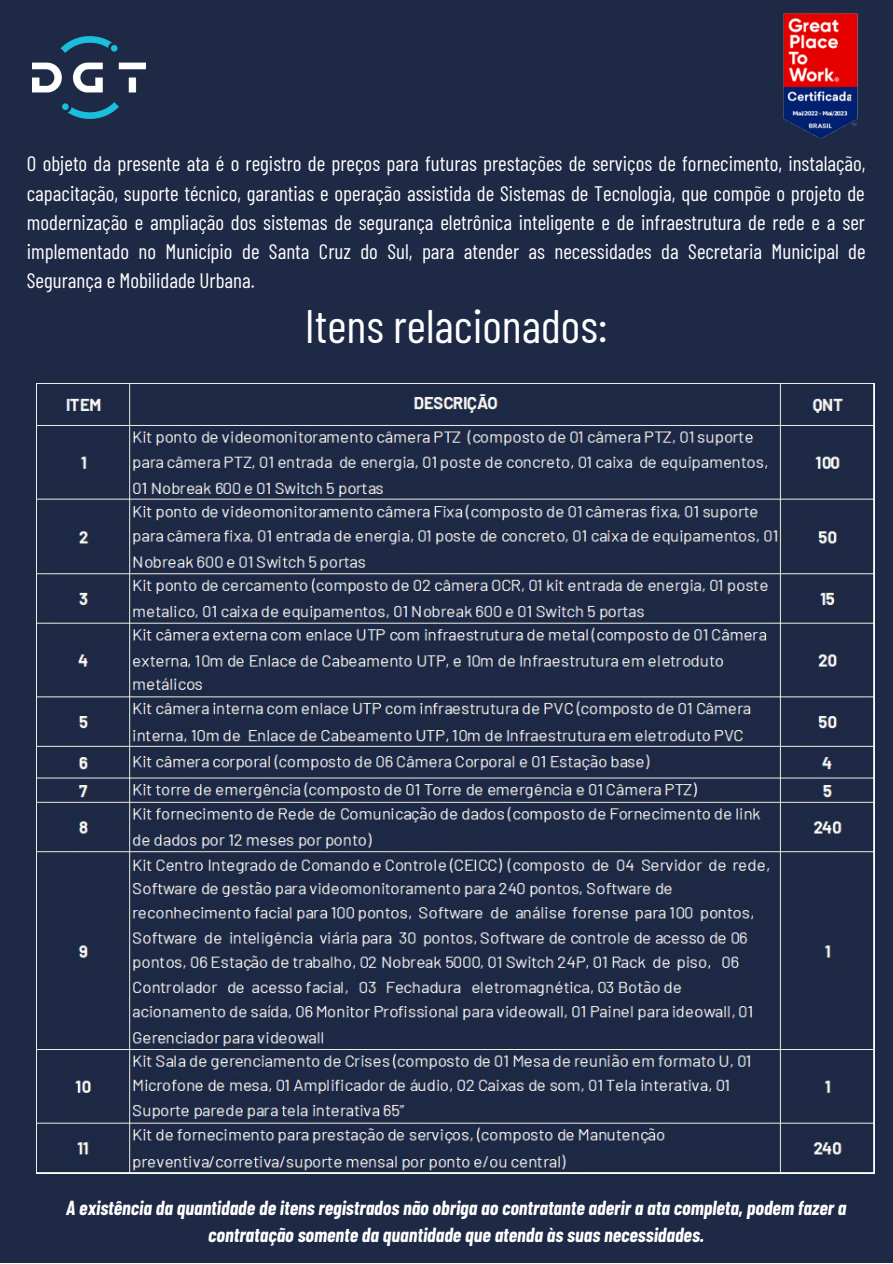
<style>
.page{position:relative;width:893px;height:1264px;background:#fff}
.page>*{position:absolute;margin:0;border:0;box-sizing:border-box;transform-origin:0 0}
.t1{font:46.8px "Barlow Condensed";color:#fff}
.t2{font:21px/29.2px "Barlow Condensed";color:#fff;text-align:justify}
.t3{font:italic 700 19.8px/27px "Barlow Condensed";color:#fff;text-align:center}
</style>
<div class="page">
<div style="left:0;top:0;width:892px;height:1262px;background:#1e2945"></div>
<img style="left:33px;top:37px;width:112px;height:82px">
<img style="left:36px;top:384px;width:838px;height:789px">
<img style="left:783px;top:13px;width:75px;height:126px">
<p class="t2" style="left:27px;top:148px;width:840px">O objeto da presente ata é o registro de preços para futuras prestações de serviços de fornecimento, instalação, capacitação, suporte técnico, garantias e operação assistida de Sistemas de Tecnologia, que compõe o projeto de modernização e ampliação dos sistemas de segurança eletrônica inteligente e de infraestrutura de rede e a ser implementado no Município de Santa Cruz do Sul, para atender as necessidades da Secretaria Municipal de Segurança e Mobilidade Urbana.</p>
<h1 class="t1" style="left:305px;top:296px;width:304px">Itens relacionados:</h1>
<p class="t3" style="left:66px;top:1193px;width:781px">A existência da quantidade de itens registrados não obriga ao contratante aderir a ata completa, podem fazer a contratação somente da quantidade que atenda às suas necessidades.</p>
</div>
